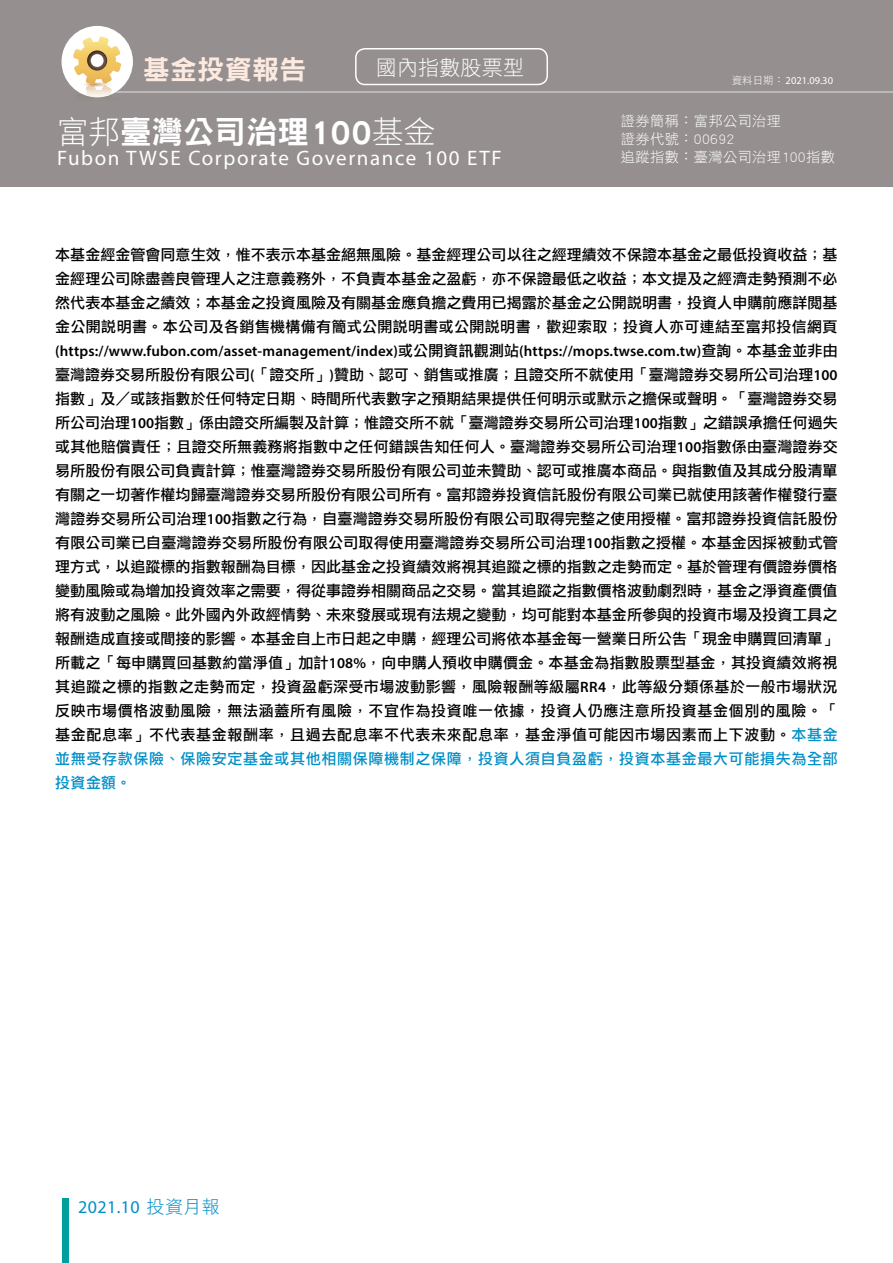
<style>
.page{position:relative;width:893px;height:1263px;background:#fff}
.page>*{position:absolute;margin:0;border:0;box-sizing:border-box;transform-origin:0 0}
.t1{font:31.5px "DF Hei Std W9";color:#fff}
.t2{font:27px "DF Hei Std W9";letter-spacing:.01em;color:#fceae0}
.t3{font:21px "Myriad Pro";letter-spacing:.075em;color:#fff}
.t4{font:21px "DF Hei Std W3";letter-spacing:.01em;color:#fff}
.t5{font:18px "Myriad Pro";letter-spacing:.025em;color:#008fc7}
.t6{font:15px/24px "DF Li Hei Std W5";letter-spacing:.025em;color:#000;text-align:justify}
.t7{font:600 15px "Myriad Pro";letter-spacing:.01em;color:#000}
.t8{font:14.25px/18px "DF Hei Std W3";letter-spacing:.025em;color:#fff}
.t9{font:10.5px "Myriad Pro";color:#fff}
.s1{font-family:"DF Hei Std W3"}
.s2{font-size:34.5px}
.s3{font-family:"DF Li Hei Std W5";font-weight:400}
.s4{font-family:"Myriad Pro";font-weight:600}
.s5{color:#008fc7}
</style>
<div class="page">
<div style="left:0;top:0;width:893px;height:186px;background:#958f8f"></div>
<div style="left:62px;top:26px;width:71px;height:71px;background:#fff;border-radius:50%"></div>
<svg style="left:73px;top:37px;width:820px;height:61px"></svg>
<div style="left:62px;top:1198px;width:6px;height:65px;background:#009e9c"></div>
<div style="left:355px;top:48px;width:193px;height:37px;border:2px solid #fff;border-radius:9px"></div>
<h2 class="t2" style="left:143px;top:55px;width:165px">基金投資報告</h2>
<h3 class="t4" style="left:376px;top:56px;width:150px">國內指數股票型</h3>
<h1 class="t1" style="left:57px;top:115px;width:380px"><span class="s1">富邦</span>臺灣公司治理<span class="s2">100</span><span class="s1">基金</span></h1>
<h3 class="t3" style="left:57px;top:145px;width:446px">Fubon TWSE Corporate Governance 100 ETF</h3>
<p class="t9" style="left:732px;top:74px;width:103px"><span class="s1">資料日期：</span>2021.09.30</p>
<p class="t8" style="left:621px;top:112px;width:216px">證券簡稱：富邦公司治理<br>證券代號：00692<br>追蹤指數：臺灣公司治理100指數</p>
<p class="t6" style="left:55px;top:242px;width:784px">本基金經金管會同意生效，惟不表示本基金絕無風險。基金經理公司以往之經理績效不保證本基金之最低投資收益；基金經理公司除盡善良管理人之注意義務外，不負責本基金之盈虧，亦不保證最低之收益；本文提及之經濟走勢預測不必然代表本基金之績效；本基金之投資風險及有關基金應負擔之費用已揭露於基金之公開說明書，投資人申購前應詳閱基金公開說明書。本公司及各銷售機構備有簡式公開說明書或公開說明書，歡迎索取；投資人亦可連結至富邦投信網頁</p>
<p class="t7" style="left:55px;top:341px;width:784px">(https://www.fubon.com/asset-management/index)<span class="s3">或公開資訊觀測站</span>(https://mops.twse.com.tw)<span class="s3">查詢。本基金並非由</span></p>
<p class="t6" style="left:55px;top:362px;width:784px">臺灣證券交易所股份有限公司<span class="s4">(</span>「證交所」<span class="s4">)</span>贊助、認可、銷售或推廣；且證交所不就使用「臺灣證券交易所公司治理<span class="s4">100</span>指數」及／或該指數於任何特定日期、時間所代表數字之預期結果提供任何明示或默示之擔保或聲明。「臺灣證券交易所公司治理<span class="s4">100</span>指數」係由證交所編製及計算；惟證交所不就「臺灣證券交易所公司治理<span class="s4">100</span>指數」之錯誤承擔任何過失或其他賠償責任；且證交所無義務將指數中之任何錯誤告知任何人。臺灣證券交易所公司治理<span class="s4">100</span>指數係由臺灣證券交易所股份有限公司負責計算；惟臺灣證券交易所股份有限公司並未贊助、認可或推廣本商品。與指數值及其成分股清單有關之一切著作權均歸臺灣證券交易所股份有限公司所有。富邦證券投資信託股份有限公司業已就使用該著作權發行臺灣證券交易所公司治理<span class="s4">100</span>指數之行為，自臺灣證券交易所股份有限公司取得完整之使用授權。富邦證券投資信託股份有限公司業已自臺灣證券交易所股份有限公司取得使用臺灣證券交易所公司治理<span class="s4">100</span>指數之授權。本基金因採被動式管理方式，以追蹤標的指數報酬為目標，因此基金之投資績效將視其追蹤之標的指數之走勢而定。基於管理有價證券價格變動風險或為增加投資效率之需要，得從事證券相關商品之交易。當其追蹤之指數價格波動劇烈時，基金之淨資產價值將有波動之風險。此外國內外政經情勢、未來發展或現有法規之變動，均可能對本基金所參與的投資市場及投資工具之報酬造成直接或間接的影響。本基金自上市日起之申購，經理公司將依本基金每一營業日所公告「現金申購買回清單」所載之「每申購買回基數約當淨值」加計<span class="s4">108%</span>，向申購人預收申購價金。本基金為指數股票型基金，其投資績效將視其追蹤之標的指數之走勢而定，投資盈虧深受市場波動影響，風險報酬等級屬<span class="s4">RR4</span>，此等級分類係基於一般市場狀況反映市場價格波動風險，無法涵蓋所有風險，不宜作為投資唯一依據，投資人仍應注意所投資基金個別的風險。「基金配息率」不代表基金報酬率，且過去配息率不代表未來配息率，基金淨值可能因市場因素而上下波動。<span class="s5">本基金並無受存款保險、保險安定基金或其他相關保障機制之保障，投資人須自負盈虧，投資本基金最大可能損失為全部投資金額。</span></p>
<p class="t5" style="left:78px;top:1195px;width:143px">2021.10 <span class="s1">投資月報</span></p>
</div>
